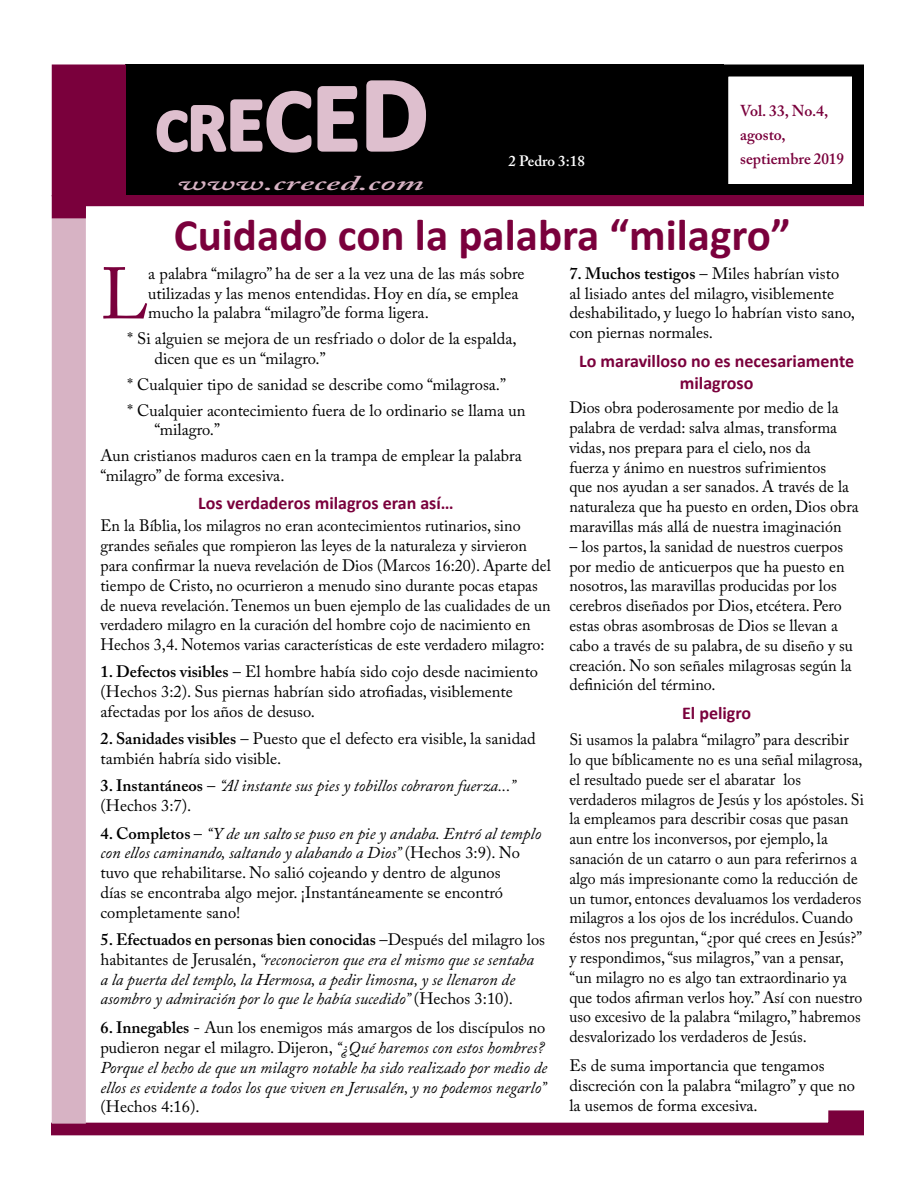
<style>
.page{position:relative;width:918px;height:1188px;background:#fff}
.page>*{position:absolute;margin:0;border:0;box-sizing:border-box;transform-origin:0 0}
.t1{font:72.15px "Adobe Caslon Pro";color:#7a003c}
.t2{font:700 60px "Calibri";color:#debfce}
.t3{font:700 45px "Calibri";color:#7a003c}
.t4{font:italic 600 21px "Adobe Caslon Pro";color:#d7b3c4;scale:1.82 1}
.t5{font:700 18px/21.6px "Calibri";color:#7a003c;text-align:center}
.t6{font:16.5px/19.8px "Adobe Caslon Pro";color:#000}
.t7{font:16.5px/19.8px "Adobe Caslon Pro";color:#000;scale:.96 1}
.t8{font:italic 16.5px/19.8px "Adobe Caslon Pro";color:#000}
.t9{font:600 15.75px/24px "Adobe Caslon Pro";color:#7a003c}
.t10{font:600 15px "Adobe Caslon Pro";color:#fff}
.s1{font-size:69px}
.s2{font-size:78px}
.s3{font-size:90px}
.s4{font-size:99px}
.s5{font-size:108px}
.s6{font-weight:600}
.s7{font-weight:600;font-style:normal}
.s8{font-style:normal}
.s9{font-style:italic}
</style>
<div class="page">
<div style="left:125px;top:64px;width:599px;height:132px;background:#000"></div>
<svg style="left:51px;top:1110px;width:813px;height:26px"></svg>
<div style="left:52px;top:218px;width:34px;height:906px;background:#d7b3c4"></div>
<div style="left:52px;top:65px;width:73px;height:131px;background:#7a003c"></div>
<div style="left:52px;top:64px;width:74px;height:132px;border:2px solid #7a003c"></div>
<div style="left:716px;top:64px;width:148px;height:132px;border:12px solid #000"></div>
<svg style="left:156px;top:80px;width:270px;height:73px"></svg>
<svg style="left:52px;top:195px;width:812px;height:24px"></svg>
<h2 class="t2" style="left:156px;top:92px;width:274px">C<span class="s1">R</span><span class="s2">E</span><span class="s3">C</span><span class="s4">E</span><span class="s5">D</span></h2>
<p class="t4" style="left:177px;top:170px;width:137px">www.creced.com</p>
<p class="t10" style="left:508px;top:152px;width:78px">2 Pedro 3:18</p>
<p class="t9" style="left:740px;top:99px;width:105px">Vol. 33, No.4, agosto, septiembre 2019</p>
<h3 class="t3" style="left:174px;top:206px;width:618px">Cuidado con la palabra “milagro”</h3>
<h1 class="t1" style="left:100px;top:251px;width:49px">L</h1>
<p class="t6" style="left:148px;top:263px;width:378px">a palabra “milagro” ha de ser a la vez una de las más sobre utilizadas y las menos entendidas. Hoy en día, se emplea mucho la palabra “milagro”de forma ligera.</p>
<p class="t6" style="left:154px;top:329px;width:364px;text-indent:-27px">* Si alguien se mejora de un resfriado o dolor de la espalda, dicen que es un “milagro.”</p>
<p class="t6" style="left:128px;top:371px;width:400px;line-height:25.8px">* Cualquier tipo de sanidad se describe como “milagrosa.”<br>* Cualquier acontecimiento fuera de lo ordinario se llama un</p>
<p class="t6" style="left:100px;top:417px;width:423px;line-height:25.8px;text-indent:54px">“milagro.”<br>Aun cristianos maduros caen en la trampa de emplear la palabra</p>
<p class="t6" style="left:100px;top:465px;width:186px">“milagro” de forma excesiva.</p>
<p class="t5" style="left:198px;top:492px;width:257px">Los verdaderos milagros eran así…</p>
<p class="t6" style="left:100px;top:516px;width:452px">En la Bíblia, los milagros no eran acontecimientos rutinarios, sino grandes señales que rompieron las leyes de la naturaleza y sirvieron para confirmar la nueva revelación de Dios (Marcos 16:20). Aparte del tiempo de Cristo, no ocurrieron a menudo sino durante pocas etapas de nueva revelación. Tenemos un buen ejemplo de las cualidades de un verdadero milagro en la curación del hombre cojo de nacimiento en Hechos 3,4. Notemos varias características de este verdadero milagro:</p>
<p class="t6" style="left:100px;top:662px;width:439px"><span class="s6">1. Defectos visibles</span> – El hombre había sido cojo desde nacimiento (Hechos 3:2). Sus piernas habrían sido atrofiadas, visiblemente afectadas por los años de desuso.</p>
<p class="t6" style="left:100px;top:729px;width:437px"><span class="s6">2. Sanidades visibles</span> – Puesto que el defecto era visible, la sanidad también habría sido visible.</p>
<p class="t8" style="left:100px;top:776px;width:417px"><span class="s7">3. Instantáneos</span> <span class="s8">–</span> “Al instante sus pies y tobillos cobraron fuerza...” <span class="s8">(Hechos 3:7).</span></p>
<p class="t6" style="left:100px;top:823px;width:442px"><span class="s6">4. Completos</span> – <span class="s9">“Y de un saltose puso en pie y andaba. Entró al templo con ellos caminando, saltando y alabando a Dios”</span> (Hechos 3:9). No tuvo que rehabilitarse. No salió cojeando y dentro de algunos<br>días se encontraba algo mejor. ¡Instantáneamente se encontró completamente sano!</p>
<p class="t8" style="left:100px;top:929px;width:446px"><span class="s7">5. Efectuados en personas bien conocidas</span> <span class="s8">–Después del milagro los habitantes de Jerusalén,</span> “reconocieron que era el mismo que se sentaba a la puerta del templo, la Hermosa, a pedir limosna, y se llenaron de asombro y admiración por lo que le había sucedido” <span class="s8">(Hechos 3:10).</span></p>
<p class="t8" style="left:100px;top:1018px;width:448px"><span class="s7">6. Innegables</span> <span class="s8">- Aun los enemigos más amargos de los discípulos no pudieron negar el milagro. Dijeron,</span> “¿Qué haremos con estos hombres?<br>Porque el hecho de que un milagro notable ha sido realizado por medio de ellos es evidente a todos los que viven en Jerusalén, y no podemos negarlo”</p>
<p class="t6" style="left:100px;top:1097px;width:101px">(Hechos 4:16).</p>
<p class="t6" style="left:569px;top:263px;width:287px"><span class="s6">7. Muchos testigos</span> – Miles habrían visto<br>al lisiado antes del milagro, visiblemente deshabilitado, y luego lo habrían visto sano, con piernas normales.</p>
<p class="t5" style="left:579px;top:350px;width:276px">Lo maravilloso no es necesariamente milagroso</p>
<p class="t6" style="left:569px;top:398px;width:291px">Dios obra poderosamente por medio de la palabra de verdad: salva almas, transforma vidas, nos prepara para el cielo, nos da<br>fuerza y ánimo en nuestros sufrimientos<br>que nos ayudan a ser sanados. A través de la naturaleza que ha puesto en orden, Dios obra maravillas más allá de nuestra imaginación</p>
<p class="t6" style="left:569px;top:536px;width:285px">– los partos, la sanidad de nuestros cuerpos por medio de anticuerpos que ha puesto en nosotros, las maravillas producidas por los cerebros diseñados por Dios, etcétera. Pero estas obras asombrosas de Dios se llevan a cabo a través de su palabra, de su diseño y su creación. No son señales milagrosas según la definición del término.</p>
<p class="t5" style="left:682px;top:703px;width:71px">El peligro</p>
<p class="t7" style="left:569px;top:730px;width:308px">Si usamos la palabra “milagro” para describir lo que bíblicamente no es una señal milagrosa, el resultado puede ser el abaratar los verdaderos milagros de Jesús y los apóstoles. Si la empleamos para describir cosas que pasan aun entre los inconversos, por ejemplo, la sanación de un catarro o aun para referirnos a algo más impresionante como la reducción de un tumor, entonces devaluamos los verdaderos milagros a los ojos de los incrédulos. Cuando éstos nos preguntan, “¿por qué crees en Jesús?” y respondimos, “sus milagros,” van a pensar, “un milagro no es algo tan extraordinario ya que todos afirman verlos hoy.” Así con nuestro uso excesivo de la palabra “milagro,” habremos desvalorizado los verdaderos de Jesús.</p>
<p class="t6" style="left:569px;top:1055px;width:287px">Es de suma importancia que tengamos discreción con la palabra “milagro” y que no la usemos de forma excesiva.</p>
</div>
